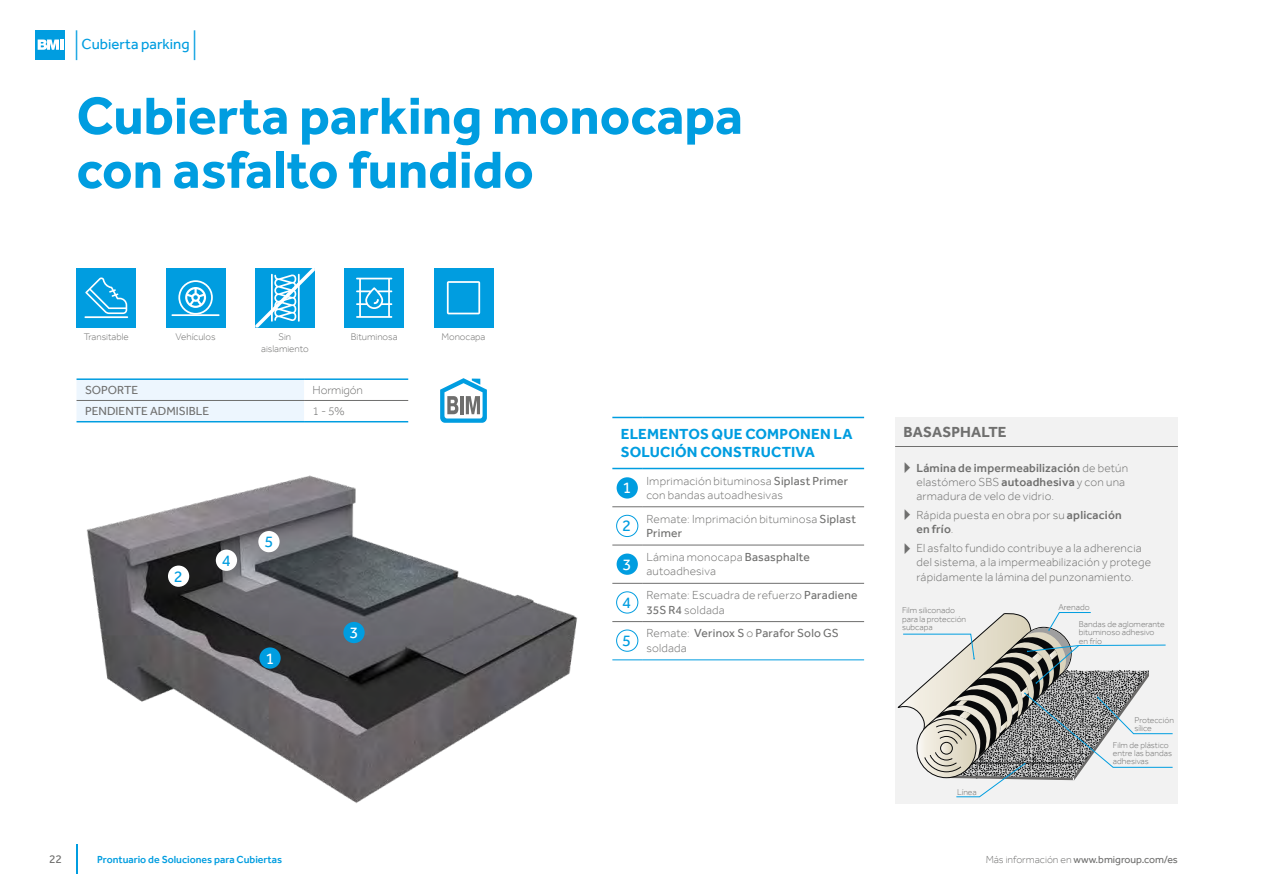
<style>
.page{position:relative;width:1263px;height:893px;background:#fff}
.page>*{position:absolute;margin:0;border:0;box-sizing:border-box;transform-origin:0 0}
.t1{font:700 54px/54px "Effra";color:#009de0}
.t2{font:16.5px "Effra";color:#009de0}
.t3{font:16.5px "Effra";color:#fff}
.t4{font:700 15px/18px "Effra";letter-spacing:.015em;color:#009de0}
.t5{font:15px "Effra";color:#009de0}
.t6{font:700 15px "Effra";letter-spacing:.005em;color:#6f6f6e}
.t7{font:300 12px/14.4px "Effra";letter-spacing:.015em;color:#6f6f6e}
.t8{font:12px/14.4px "Effra";letter-spacing:.02em;color:#6f6f6e}
.t9{font:12px "Effra";color:#6f6f6e}
.t10{font:300 12px "Effra";letter-spacing:-.01em;color:#6f6f6e}
.t11{font:500 10.5px "Effra";color:#009de0}
.t12{font:10.5px "Effra";color:#6f6f6e}
.t13{font:300 9.9px "Effra";color:#6f6f6e}
.t14{font:300 8.7px/8.2px "Effra";color:#6f6f6e}
.s1{font-weight:300;font-size:29.7px}
.s2{font-weight:400}
.s3{font-weight:300}
.s4{font-weight:500}
</style>
<div class="page">
<hr style="left:77px;top:844px;width:1px;height:30px;background:#009de0">
<div style="left:36px;top:30px;width:29px;height:30px;background:#009de0"></div>
<svg style="left:38px;top:40px;width:25px;height:10px"></svg>
<div style="left:77px;top:380px;width:227px;height:41px;background:#edf6fe"></div>
<hr style="left:77px;top:378px;width:227px;height:2px;background:#009de0">
<hr style="left:304px;top:378px;width:104px;height:2px;background:#009de0">
<hr style="left:77px;top:400px;width:227px;height:1px;background:#6f6f6e">
<hr style="left:304px;top:400px;width:104px;height:1px;background:#6f6f6e">
<hr style="left:77px;top:421px;width:227px;height:1px;background:#009de0">
<hr style="left:304px;top:421px;width:104px;height:1px;background:#009de0">
<img style="left:86px;top:475px;width:492px;height:328px">
<div style="left:259px;top:647px;width:22px;height:22px;background:#009de0;border-radius:50%"></div>
<div style="left:343px;top:622px;width:22px;height:21px;background:#009de0;border-radius:50%"></div>
<div style="left:168px;top:566px;width:21px;height:21px;background:#fff;border-radius:50%"></div>
<div style="left:216px;top:550px;width:21px;height:21px;background:#fff;border-radius:50%"></div>
<div style="left:258px;top:531px;width:22px;height:21px;background:#fff;border-radius:50%"></div>
<div style="left:434px;top:268px;width:59px;height:59px;background:#009de0"></div>
<svg style="left:447px;top:281px;width:33px;height:33px"></svg>
<div style="left:344px;top:268px;width:60px;height:59px;background:#009de0"></div>
<svg style="left:356px;top:278px;width:36px;height:40px"></svg>
<div style="left:77px;top:268px;width:59px;height:59px;background:#009de0"></div>
<svg style="left:85px;top:277px;width:42px;height:37px"></svg>
<hr style="left:84px;top:316px;width:44px;height:2px;background:#fff">
<svg style="left:255px;top:268px;width:60px;height:59px;background:#3cb4e7"></svg>
<div style="left:166px;top:268px;width:59px;height:59px;background:#009de0"></div>
<svg style="left:178px;top:280px;width:35px;height:34px"></svg>
<hr style="left:171px;top:314px;width:49px;height:2px;background:#fff">
<div style="left:895px;top:417px;width:283px;height:387px;background:#f2f2f2"></div>
<hr style="left:895px;top:446px;width:283px;height:1px;background:#6f6f6e">
<svg style="left:897px;top:612px;width:276px;height:185px"></svg>
<svg style="left:440px;top:378px;width:47px;height:45px"></svg>
<hr style="left:642px;top:468px;width:222px;height:1px;background:#009de0">
<hr style="left:612px;top:417px;width:30px;height:1px;background:#009de0">
<hr style="left:642px;top:417px;width:222px;height:1px;background:#009de0">
<hr style="left:612px;top:468px;width:30px;height:1px;background:#009de0">
<hr style="left:612px;top:506px;width:30px;height:1px;background:#6f6f6e">
<hr style="left:642px;top:506px;width:222px;height:1px;background:#6f6f6e">
<hr style="left:612px;top:545px;width:30px;height:1px;background:#6f6f6e">
<hr style="left:642px;top:545px;width:222px;height:1px;background:#6f6f6e">
<hr style="left:612px;top:583px;width:30px;height:1px;background:#6f6f6e">
<hr style="left:642px;top:583px;width:222px;height:1px;background:#6f6f6e">
<hr style="left:612px;top:621px;width:30px;height:1px;background:#6f6f6e">
<hr style="left:642px;top:621px;width:222px;height:1px;background:#6f6f6e">
<hr style="left:612px;top:659px;width:30px;height:1px;background:#009de0">
<hr style="left:642px;top:659px;width:222px;height:1px;background:#009de0">
<div style="left:617px;top:477px;width:21px;height:22px;background:#009de0;border-radius:50%"></div>
<div style="left:616px;top:515px;width:22px;height:22px;border:1px solid #009de0;border-radius:50%"></div>
<div style="left:617px;top:554px;width:21px;height:21px;background:#009de0;border-radius:50%"></div>
<div style="left:616px;top:591px;width:22px;height:22px;border:1px solid #009de0;border-radius:50%"></div>
<div style="left:616px;top:630px;width:22px;height:22px;border:1px solid #009de0;border-radius:50%"></div>
<p class="t5" style="left:73px;top:35px;width:126px"><span class="s1">|</span>Cubierta parking<span class="s1">|</span></p>
<h1 class="t1" style="left:77px;top:88px;width:668px">Cubierta parking monocapa con asfalto fundido</h1>
<p class="t13" style="left:176px;top:331px;width:41px">Vehículos</p>
<p class="t13" style="left:84px;top:331px;width:47px">Transitable</p>
<p class="t13" style="left:279px;top:331px;width:14px">Sin</p>
<p class="t13" style="left:351px;top:331px;width:48px">Bituminosa</p>
<p class="t13" style="left:441px;top:331px;width:45px">Monocapa</p>
<p class="t13" style="left:261px;top:342px;width:49px">aislamiento</p>
<p class="t9" style="left:85px;top:383px;width:55px">SOPORTE</p>
<p class="t10" style="left:313px;top:383px;width:52px">Hormigón</p>
<p class="t9" style="left:85px;top:404px;width:126px">PENDIENTE ADMISIBLE</p>
<p class="t7" style="left:313px;top:404px;width:34px">1 - 5%</p>
<h2 class="t2" style="left:174px;top:566px;width:10px">2</h2>
<h2 class="t2" style="left:222px;top:550px;width:10px">4</h2>
<h2 class="t2" style="left:264px;top:532px;width:10px">5</h2>
<h2 class="t3" style="left:265px;top:648px;width:10px">1</h2>
<h2 class="t3" style="left:349px;top:623px;width:10px">3</h2>
<p class="t4" style="left:621px;top:425px;width:233px">ELEMENTOS QUE COMPONEN LA<br>SOLUCIÓN CONSTRUCTIVA</p>
<h2 class="t3" style="left:623px;top:478px;width:10px">1</h2>
<p class="t7" style="left:646px;top:473px;width:203px">Imprimación bituminosa <span class="s2">Siplast Primer </span>con bandas autoadhesivas</p>
<h2 class="t2" style="left:622px;top:516px;width:10px">2</h2>
<p class="t7" style="left:646px;top:511px;width:211px">Remate: Imprimación bituminosa <span class="s2">Siplast<br>Primer</span></p>
<h2 class="t3" style="left:623px;top:554px;width:10px">3</h2>
<p class="t7" style="left:646px;top:550px;width:165px">Lámina monocapa <span class="s2">Basasphalte </span>autoadhesiva</p>
<h2 class="t2" style="left:622px;top:593px;width:10px">4</h2>
<p class="t7" style="left:646px;top:588px;width:213px">Remate: Escuadra de refuerzo <span class="s2">Paradiene<br>35S R4</span> soldada</p>
<h2 class="t2" style="left:622px;top:631px;width:10px">5</h2>
<p class="t8" style="left:646px;top:626px;width:194px"><span class="s3">Remate:</span> Verinox S <span class="s3">o</span> Parafor Solo GS <span class="s3">soldada</span></p>
<p class="t6" style="left:904px;top:423px;width:105px">BASASPHALTE</p>
<p class="t7" style="left:916px;top:460px;width:213px"><span class="s4">Lámina de impermeabilización</span> de betún elastómero SBS <span class="s4">autoadhesiva</span> y con una armadura de velo de vidrio.</p>
<p class="t7" style="left:916px;top:508px;width:207px">Rápida puesta en obra por su <span class="s4">aplicación en frío</span>.</p>
<p class="t7" style="left:916px;top:541px;width:236px">El asfalto fundido contribuye a la adherencia del sistema, a la impermeabilización y protege rápidamente la lámina del punzonamiento.</p>
<p class="t14" style="left:902px;top:606px;width:66px">Film siliconado para la protección subcapa</p>
<p class="t14" style="left:1058px;top:602px;width:33px">Arenado</p>
<p class="t14" style="left:1079px;top:620px;width:87px">Bandas de aglomerante bituminoso adhesivo en frío</p>
<p class="t14" style="left:1134px;top:716px;width:41px">Protección sílice</p>
<p class="t14" style="left:957px;top:787px;width:21px">Línea</p>
<p class="t14" style="left:1113px;top:741px;width:61px">Film de plástico entre las bandas adhesivas</p>
<p class="t9" style="left:49px;top:852px;width:15px">22</p>
<p class="t11" style="left:97px;top:853px;width:186px">Prontuario de Soluciones para Cubiertas</p>
<p class="t12" style="left:986px;top:853px;width:194px"><span class="s3">Más información en</span> www.bmigroup.com/es</p>
</div>
